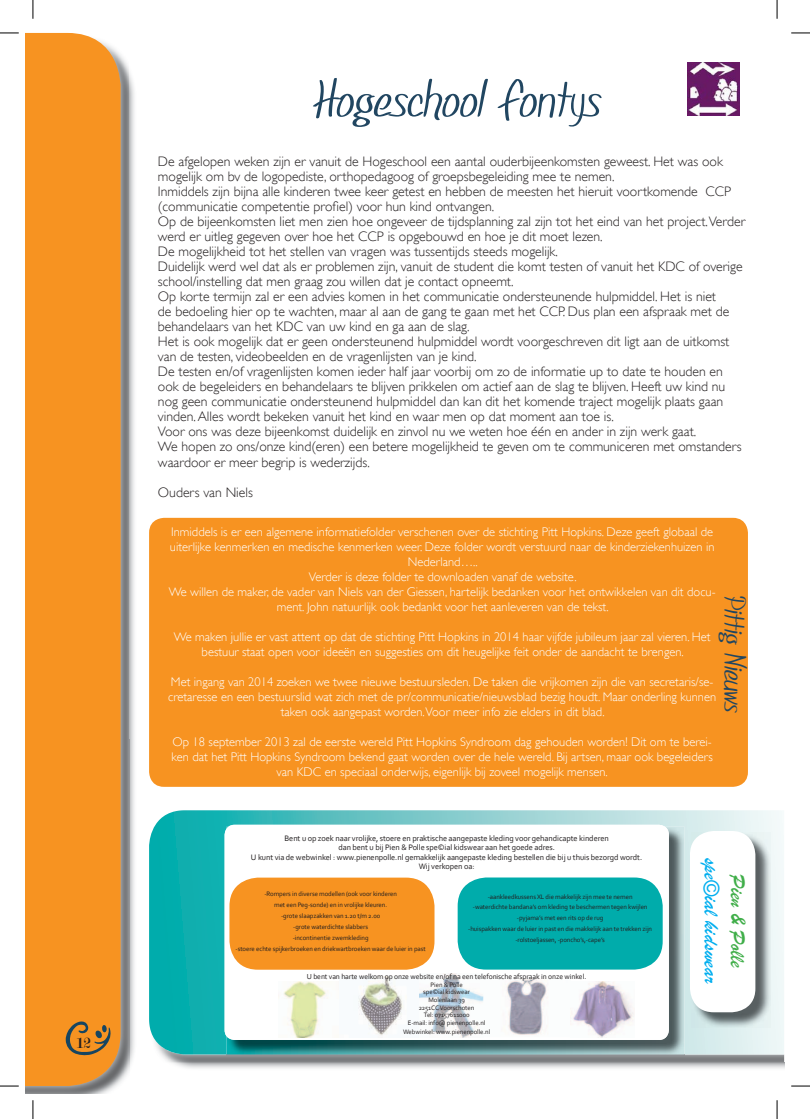
<style>
.page{position:relative;width:810px;height:1119px;background:#fff}
.page>*{position:absolute;margin:0;border:0;box-sizing:border-box;transform-origin:0 0}
.t1{font:58.75px "SF Foxboro Script";color:#214661}
.t2{font:33.75px "SF Foxboro Script";color:#214661}
.t3{font:22px "Brush Script";letter-spacing:-.01em;color:#00aeef}
.t4{font:22px "Brush Script";color:#40ae49}
.t5{font:16.25px "Modern";color:#231f20}
.t6{font:300 13.75px/15px "Gill Sans";color:#231f20}
.t7{font:300 12.5px/15px "Gill Sans";color:#fff;text-align:center}
.t8{font:8.25px/9.2px "Corbel";letter-spacing:-.01em;color:#231f20;text-align:center}
.t9{font:7.62px "Corbel";letter-spacing:-.01em;color:#231f20}
.t10{font:6.75px/10.9px "Corbel";letter-spacing:-.01em;color:#231f20;text-align:center}
</style>
<div class="page">
<img style="left:129px;top:72px;width:6px;height:998px">
<img style="left:25px;top:32px;width:104px;height:1061px">
<div style="left:26px;top:33px;width:95px;height:1052px;background:#f79321"></div>
<svg style="left:66px;top:1021px;width:46px;height:34px;background:#bd7e31"></svg>
<div style="left:149px;top:517px;width:599px;height:269px;background:#f79321;border-radius:15px"></div>
<img style="left:687px;top:62px;width:53px;height:53px">
<img style="left:149px;top:810px;width:635px;height:252px">
<svg style="left:149px;top:810px;width:36px;height:213px;background:#0bafaf"></svg>
<img style="left:226px;top:826px;width:459px;height:229px">
<div style="left:225px;top:824px;width:444px;height:215px;background:#fff;border-radius:10px"></div>
<img style="left:283px;top:981px;width:45px;height:55px">
<img style="left:358px;top:976px;width:62px;height:60px">
<img style="left:420px;top:973px;width:63px;height:63px">
<img style="left:483px;top:978px;width:88px;height:57px">
<img style="left:571px;top:981px;width:63px;height:55px">
<div style="left:229px;top:877px;width:205px;height:92px;background:#f79321;border-radius:29px"></div>
<img style="left:692px;top:832px;width:79px;height:195px">
<div style="left:690px;top:830px;width:65px;height:182px;background:#fff;border-radius:24px"></div>
<div style="left:458px;top:877px;width:205px;height:92px;background:#00acab;border-radius:29px"></div>
<svg style="left:0;top:32px;width:19px;height:2px"></svg>
<svg style="left:791px;top:32px;width:19px;height:2px"></svg>
<svg style="left:0;top:1085px;width:19px;height:1px"></svg>
<svg style="left:791px;top:1085px;width:19px;height:1px"></svg>
<svg style="left:32px;top:0;width:2px;height:19px"></svg>
<svg style="left:32px;top:1100px;width:2px;height:18px"></svg>
<svg style="left:776px;top:0;width:2px;height:19px"></svg>
<svg style="left:776px;top:1100px;width:2px;height:18px"></svg>
<p class="t5" style="left:76px;top:1034px;width:16px">12</p>
<h1 class="t1" style="left:312px;top:67px;width:288px">Hogeschool Fontys</h1>
<p class="t6" style="left:158px;top:154px;width:589px">De afgelopen weken zijn er vanuit de Hogeschool een aantal ouderbijeenkomsten geweest. Het was ook mogelijk om bv de logopediste, orthopedagoog of groepsbegeleiding mee te nemen.<br>Inmiddels zijn bijna alle kinderen twee keer getest en hebben de meesten het hieruit voortkomende CCP (communicatie competentie profiel) voor hun kind ontvangen.<br>Op de bijeenkomsten liet men zien hoe ongeveer de tijdsplanning zal zijn tot het eind van het project.Verder werd er uitleg gegeven over hoe het CCP is opgebouwd en hoe je dit moet lezen.<br>De mogelijkheid tot het stellen van vragen was tussentijds steeds mogelijk.<br>Duidelijk werd wel dat als er problemen zijn, vanuit de student die komt testen of vanuit het KDC of overige school/instelling dat men graag zou willen dat je contact opneemt.<br>Op korte termijn zal er een advies komen in het communicatie ondersteunende hulpmiddel. Het is niet<br>de bedoeling hier op te wachten, maar al aan de gang te gaan met het CCP. Dus plan een afspraak met de behandelaars van het KDC van uw kind en ga aan de slag.<br>Het is ook mogelijk dat er geen ondersteunend hulpmiddel wordt voorgeschreven dit ligt aan de uitkomst van de testen, videobeelden en de vragenlijsten van je kind.<br>De testen en/of vragenlijsten komen ieder half jaar voorbij om zo de informatie up to date te houden en ook de begeleiders en behandelaars te blijven prikkelen om actief aan de slag te blijven. Heeft uw kind nu nog geen communicatie ondersteunend hulpmiddel dan kan dit het komende traject mogelijk plaats gaan vinden. Alles wordt bekeken vanuit het kind en waar men op dat moment aan toe is.<br>Voor ons was deze bijeenkomst duidelijk en zinvol nu we weten hoe één en ander in zijn werk gaat.<br>We hopen zo ons/onze kind(eren) een betere mogelijkheid te geven om te communiceren met omstanders waardoor er meer begrip is wederzijds.</p>
<p class="t6" style="left:158px;top:484px;width:96px">Ouders van Niels</p>
<p class="t7" style="left:169px;top:524px;width:548px">Inmiddels is er een algemene informatiefolder verschenen over de stichting Pitt Hopkins. Deze geeft globaal de uiterlijke kenmerken en medische kenmerken weer. Deze folder wordt verstuurd naar de kinderziekenhuizen in Nederland…..<br>Verder is deze folder te downloaden vanaf de website.<br>We willen de maker, de vader van Niels van der Giessen, hartelijk bedanken voor het ontwikkelen van dit docu&shy;ment. John natuurlijk ook bedankt voor het aanleveren van de tekst.</p>
<p class="t7" style="left:174px;top:629px;width:539px">We maken jullie er vast attent op dat de stichting Pitt Hopkins in 2014 haar vijfde jubileum jaar zal vieren. Het bestuur staat open voor ideeën en suggesties om dit heugelijke feit onder de aandacht te brengen.</p>
<p class="t7" style="left:168px;top:674px;width:550px">Met ingang van 2014 zoeken we twee nieuwe bestuursleden. De taken die vrijkomen zijn die van secretaris/se&shy;cretaresse en een bestuurslid wat zich met de pr/communicatie/nieuwsblad bezig houdt. Maar onderling kunnen taken ook aangepast worden.Voor meer info zie elders in dit blad.</p>
<p class="t7" style="left:172px;top:734px;width:543px">Op 18 september 2013 zal de eerste wereld Pitt Hopkins Syndroom dag gehouden worden! Dit om te berei&shy;ken dat het Pitt Hopkins Syndroom bekend gaat worden over de hele wereld. Bij artsen, maar ook begeleiders van KDC en speciaal onderwijs, eigenlijk bij zoveel mogelijk mensen.</p>
<h2 class="t2" style="left:753px;top:593px;width:121px;rotate:90deg">Pittig Nieuws</h2>
<p class="t8" style="left:251px;top:833px;width:393px">Bent u op zoek naar vrolijke, stoere en praktische aangepaste kleding voor gehandicapte kinderen<br>dan bent u bij Pien &amp; Polle spe©ial kidswear aan het goede adres.<br>U kunt via de webwinkel : www.pienenpolle.nl gemakkelijk aangepaste kleding bestellen die bij u thuis bezorgd wordt.<br>Wij verkopen oa:</p>
<p class="t10" style="left:236px;top:888px;width:192px">-Rompers in diverse modellen (ook voor kinderen<br>met een Peg-sonde) en in vrolijke kleuren.<br>-grote slaapzakken van 1.20 t/m 2.00<br>-grote waterdichte slabbers<br>-incontinentie zwemkleding<br>-stoere echte spijkerbroeken en driekwartbroeken waar de luier in past</p>
<p class="t10" style="left:468px;top:890px;width:185px">-aankleedkussens XL die makkelijk zijn mee te nemen<br>-waterdichte bandana’s om kleding te beschermen tegen kwijlen -pyjama’s met een rits op de rug<br>-huispakken waar de luier in past en die makkelijk aan te trekken zijn -rolstoeljassen, -poncho’s,-cape’s</p>
<p class="t9" style="left:307px;top:971px;width:281px">U bent van harte welkom op onze website en/of na een telefonische afspraak in onze winkel.</p>
<p class="t10" style="left:408px;top:980px;width:79px;line-height:7.6px">Pien &amp; Polle<br>spe©ial kidswear<br>Molenlaan 39<br>2251CC Voorschoten<br>Tel: 07157611000<br>E-mail: info@ pienenpolle.nl</p>
<p class="t10" style="left:403px;top:1025px;width:89px">Webwinkel: www.pienenpolle.nl</p>
<h3 class="t3" style="left:725px;top:857px;width:127px;rotate:90deg">spe©ial kidswear</h3>
<h3 class="t4" style="left:751px;top:873px;width:95px;rotate:90deg">Pien &amp; Polle</h3>
</div>
